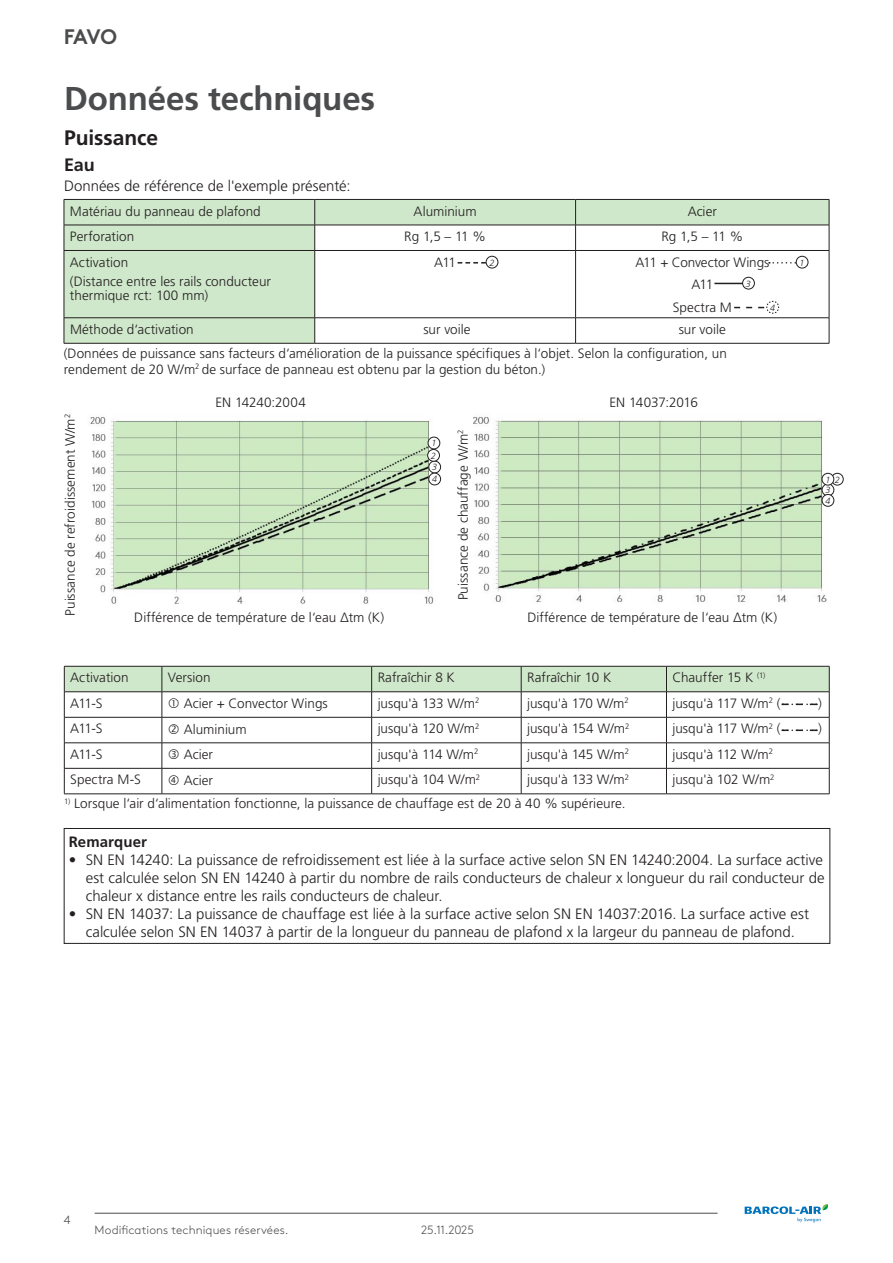
<style>
.page{position:relative;width:893px;height:1263px;background:#fff}
.page>*{position:absolute;margin:0;border:0;box-sizing:border-box;transform-origin:0 0}
.t1{font:700 33px "Frutiger LT Pro";letter-spacing:-.005em;color:#4b4c4d}
.t2{font:700 21px "Frutiger LT Pro";letter-spacing:-.005em;color:#231f20}
.t3{font:700 21px "Swegon Brown";color:#4b4c4d}
.t4{font:700 18px "Frutiger LT Pro";color:#231f20}
.t5{font:300 15px/18px "Frutiger LT Pro";color:#231f20;text-align:justify}
.t6{font:700 15px "Frutiger LT Pro";letter-spacing:.005em;color:#231f20}
.t7{font:300 13.5px/22.5px "Frutiger LT Pro";color:#231f20}
.t8{font:300 12px "Swegon Brown";letter-spacing:.01em;color:#4b4c4d}
.t9{font:italic 300 9px "Frutiger LT Pro";color:#231f20}
</style>
<div class="page">
<hr style="left:95px;top:1213px;width:623px;height:1px;background:#4b4c4d">
<svg style="left:745px;top:1204px;width:83px;height:18px"></svg>
<img style="left:90px;top:417px;width:346px;height:187px">
<div style="left:429px;top:461px;width:12px;height:12px;background:#fff;border-radius:50%"></div>
<div style="left:429px;top:461px;width:12px;height:12px;border:1px solid #231f20;border-radius:50%"></div>
<div style="left:428px;top:449px;width:11px;height:12px;background:#fff;border-radius:50%"></div>
<div style="left:427px;top:449px;width:13px;height:12px;border:1px solid #231f20;border-radius:50%"></div>
<div style="left:428px;top:437px;width:12px;height:12px;background:#fff;border-radius:50%"></div>
<div style="left:428px;top:437px;width:12px;height:12px;border:1px solid #231f20;border-radius:50%"></div>
<div style="left:429px;top:473px;width:12px;height:12px;background:#fff;border-radius:50%"></div>
<div style="left:429px;top:473px;width:12px;height:12px;border:1px solid #231f20;border-radius:50%"></div>
<img style="left:473px;top:416px;width:356px;height:186px">
<div style="left:822px;top:484px;width:12px;height:12px;background:#fff;border-radius:50%"></div>
<div style="left:822px;top:484px;width:12px;height:12px;border:1px solid #231f20;border-radius:50%"></div>
<div style="left:831px;top:473px;width:12px;height:12px;border:1px solid #231f20;border-radius:50%"></div>
<div style="left:822px;top:473px;width:12px;height:12px;background:#fff;border-radius:50%"></div>
<div style="left:822px;top:473px;width:12px;height:12px;border:1px solid #231f20;border-radius:50%"></div>
<div style="left:822px;top:494px;width:12px;height:12px;background:#fff;border-radius:50%"></div>
<div style="left:822px;top:494px;width:12px;height:12px;border:1px solid #231f20;border-radius:50%"></div>
<svg style="left:65px;top:200px;width:764px;height:143px"></svg>
<hr style="left:64px;top:199px;width:251px;height:1px;background:#231f20">
<hr style="left:315px;top:199px;width:261px;height:1px;background:#231f20">
<hr style="left:576px;top:199px;width:253px;height:1px;background:#231f20">
<hr style="left:64px;top:225px;width:251px;height:1px;background:#231f20">
<svg style="left:64px;top:200px;width:1px;height:50px"></svg>
<hr style="left:315px;top:225px;width:261px;height:1px;background:#231f20">
<svg style="left:314px;top:200px;width:1px;height:50px"></svg>
<hr style="left:576px;top:225px;width:253px;height:1px;background:#231f20">
<svg style="left:575px;top:200px;width:1px;height:50px"></svg>
<svg style="left:829px;top:200px;width:1px;height:50px"></svg>
<hr style="left:64px;top:250px;width:251px;height:1px;background:#231f20">
<hr style="left:64px;top:251px;width:1px;height:67px;background:#231f20">
<hr style="left:315px;top:250px;width:261px;height:1px;background:#231f20">
<hr style="left:314px;top:251px;width:1px;height:67px;background:#231f20">
<hr style="left:576px;top:250px;width:253px;height:1px;background:#231f20">
<hr style="left:575px;top:251px;width:1px;height:67px;background:#231f20">
<hr style="left:829px;top:251px;width:1px;height:67px;background:#231f20">
<hr style="left:64px;top:317px;width:251px;height:1px;background:#231f20">
<svg style="left:64px;top:318px;width:1px;height:25px"></svg>
<hr style="left:315px;top:317px;width:261px;height:1px;background:#231f20">
<svg style="left:314px;top:318px;width:1px;height:25px"></svg>
<hr style="left:576px;top:317px;width:253px;height:1px;background:#231f20">
<svg style="left:575px;top:318px;width:1px;height:25px"></svg>
<svg style="left:829px;top:318px;width:1px;height:25px"></svg>
<hr style="left:64px;top:343px;width:251px;height:1px;background:#231f20">
<hr style="left:315px;top:343px;width:261px;height:1px;background:#231f20">
<hr style="left:576px;top:343px;width:253px;height:1px;background:#231f20">
<svg style="left:458px;top:262px;width:28px;height:2px"></svg>
<div style="left:486px;top:256px;width:12px;height:12px;background:#fff;border-radius:50%"></div>
<div style="left:486px;top:256px;width:12px;height:12px;border:1px solid #231f20;border-radius:50%"></div>
<svg style="left:769px;top:262px;width:27px;height:2px"></svg>
<div style="left:796px;top:256px;width:12px;height:12px;background:#fff;border-radius:50%"></div>
<div style="left:796px;top:256px;width:12px;height:12px;border:1px solid #231f20;border-radius:50%"></div>
<hr style="left:714px;top:283px;width:30px;height:1px;background:#231f20">
<div style="left:743px;top:277px;width:11px;height:12px;background:#fff;border-radius:50%"></div>
<div style="left:742px;top:277px;width:13px;height:12px;border:1px solid #231f20;border-radius:50%"></div>
<svg style="left:734px;top:301px;width:45px;height:13px"></svg>
<div style="left:64px;top:828px;width:766px;height:116px;border:1px solid #231f20"></div>
<svg style="left:64px;top:666px;width:766px;height:128px"></svg>
<h2 class="t3" style="left:64px;top:20px;width:55px">FAVO</h2>
<h1 class="t1" style="left:64px;top:79px;width:313px">Données techniques</h1>
<h2 class="t2" style="left:64px;top:125px;width:95px">Puissance</h2>
<h3 class="t4" style="left:64px;top:154px;width:32px">Eau</h3>
<p class="t5" style="left:64px;top:177px;width:288px">Données de référence de l'exemple présenté:</p>
<p class="t7" style="left:70px;top:200px;width:192px">Matériau du panneau de plafond</p>
<p class="t7" style="left:414px;top:200px;width:65px">Aluminium</p>
<p class="t7" style="left:688px;top:200px;width:31px">Acier</p>
<p class="t7" style="left:70px;top:225px;width:66px">Perforation</p>
<p class="t7" style="left:404px;top:225px;width:83px">Rg 1,5 – 11 %</p>
<p class="t7" style="left:661px;top:225px;width:83px">Rg 1,5 – 11 %</p>
<p class="t7" style="left:70px;top:252px;width:203px;line-height:19.8px">Activation<br>(Distance entre les rails conducteur</p>
<p class="t7" style="left:70px;top:284px;width:140px">thermique rct: 100 mm)</p>
<p class="t7" style="left:434px;top:251px;width:23px">A11</p>
<p class="t7" style="left:635px;top:251px;width:135px;text-align:center">A11 + Convector Wings<br>A11<br>Spectra M</p>
<p class="t9" style="left:489px;top:257px;width:7px">2</p>
<p class="t9" style="left:799px;top:257px;width:7px">1</p>
<p class="t9" style="left:746px;top:278px;width:7px">3</p>
<p class="t9" style="left:770px;top:302px;width:7px">4</p>
<p class="t7" style="left:64px;top:317px;width:665px;line-height:23.7px;text-align:right">sur voile<br>(Données de puissance sans facteurs d‘amélioration de la puissance spécifiques à l‘objet. Selon la configuration, un</p>
<p class="t7" style="left:64px;top:358px;width:483px">rendement de 20 W/m<sup>2</sup> de surface de panneau est obtenu par la gestion du béton.)</p>
<p class="t7" style="left:70px;top:318px;width:125px">Méthode d‘activation</p>
<p class="t7" style="left:423px;top:318px;width:49px">sur voile</p>
<p class="t7" style="left:59px;top:616px;width:203px;rotate:-90deg">Puissance de refroidissement W/m<sup>2</sup></p>
<p class="t7" style="left:216px;top:391px;width:92px">EN 14240:2004</p>
<p class="t7" style="left:134px;top:606px;width:251px">Différence de température de l‘eau ∆tm (K)</p>
<p class="t9" style="left:431px;top:438px;width:7px">1</p>
<p class="t9" style="left:432px;top:474px;width:7px">4</p>
<p class="t9" style="left:431px;top:450px;width:7px">2</p>
<p class="t9" style="left:432px;top:462px;width:7px">3</p>
<p class="t7" style="left:452px;top:600px;width:172px;rotate:-90deg">Puissance de chauffage W/m<sup>2</sup></p>
<p class="t7" style="left:610px;top:391px;width:90px">EN 14037:2016</p>
<p class="t7" style="left:527px;top:606px;width:251px">Différence de température de l‘eau ∆tm (K)</p>
<p class="t9" style="left:825px;top:474px;width:16px">1 2</p>
<p class="t9" style="left:825px;top:495px;width:7px">4</p>
<p class="t9" style="left:825px;top:485px;width:7px">3</p>
<p class="t7" style="left:70px;top:666px;width:60px">Activation</p>
<p class="t7" style="left:168px;top:666px;width:44px">Version</p>
<p class="t7" style="left:378px;top:666px;width:79px">Rafraîchir 8 K</p>
<p class="t7" style="left:527px;top:666px;width:86px">Rafraîchir 10 K</p>
<p class="t7" style="left:672px;top:666px;width:94px">Chauffer 15 K <sup>(1)</sup></p>
<p class="t7" style="left:70px;top:692px;width:34px">A11-S</p>
<p class="t7" style="left:184px;top:692px;width:146px">Acier + Convector Wings</p>
<p class="t7" style="left:378px;top:692px;width:103px">jusqu'à 133 W/m<sup>2</sup></p>
<p class="t7" style="left:527px;top:692px;width:103px">jusqu'à 170 W/m<sup>2</sup></p>
<p class="t7" style="left:672px;top:692px;width:110px">jusqu'à 117 W/m<sup>2</sup> (</p>
<p class="t7" style="left:818px;top:692px;width:5px">)</p>
<p class="t7" style="left:70px;top:718px;width:34px">A11-S</p>
<p class="t7" style="left:184px;top:718px;width:65px">Aluminium</p>
<p class="t7" style="left:378px;top:718px;width:103px">jusqu'à 120 W/m<sup>2</sup></p>
<p class="t7" style="left:527px;top:718px;width:104px">jusqu'à 154 W/m<sup>2</sup></p>
<p class="t7" style="left:672px;top:718px;width:110px">jusqu'à 117 W/m<sup>2</sup> (</p>
<p class="t7" style="left:818px;top:718px;width:5px">)</p>
<p class="t7" style="left:70px;top:743px;width:34px">A11-S</p>
<p class="t7" style="left:184px;top:743px;width:31px">Acier</p>
<p class="t7" style="left:378px;top:743px;width:102px">jusqu'à 114 W/m<sup>2</sup></p>
<p class="t7" style="left:527px;top:743px;width:104px">jusqu'à 145 W/m<sup>2</sup></p>
<p class="t7" style="left:672px;top:743px;width:102px">jusqu'à 112 W/m<sup>2</sup></p>
<p class="t7" style="left:70px;top:769px;width:72px">Spectra M-S</p>
<p class="t7" style="left:184px;top:769px;width:31px">Acier</p>
<p class="t7" style="left:378px;top:769px;width:104px">jusqu'à 104 W/m<sup>2</sup></p>
<p class="t7" style="left:527px;top:769px;width:103px">jusqu'à 133 W/m<sup>2</sup></p>
<p class="t7" style="left:672px;top:769px;width:104px">jusqu'à 102 W/m<sup>2</sup></p>
<p class="t7" style="left:64px;top:792px;width:563px"><sup>1)</sup> Lorsque l‘air d‘alimentation fonctionne, la puissance de chauffage est de 20 à 40 % supérieure.</p>
<p class="t6" style="left:69px;top:832px;width:80px">Remarquer</p>
<p class="t5" style="left:86px;top:850px;width:740px;text-indent:-17px">• SN EN 14240: La puissance de refroidissement est liée à la surface active selon SN EN 14240:2004. La surface active est calculée selon SN EN 14240 à partir du nombre de rails conducteurs de chaleur x longueur du rail conducteur de chaleur x distance entre les rails conducteurs de chaleur.</p>
<p class="t5" style="left:69px;top:904px;width:742px;text-align:center">• SN EN 14037: La puissance de chauffage est liée à la surface active selon SN EN 14037:2016. La surface active est calculée selon SN EN 14037 à partir de la longueur du panneau de plafond x la largeur du panneau de plafond.</p>
<p class="t8" style="left:64px;top:1211px;width:8px">4</p>
<p class="t8" style="left:95px;top:1221px;width:195px">Modifications techniques réservées.</p>
<p class="t8" style="left:421px;top:1221px;width:54px">25.11.2025</p>
</div>
